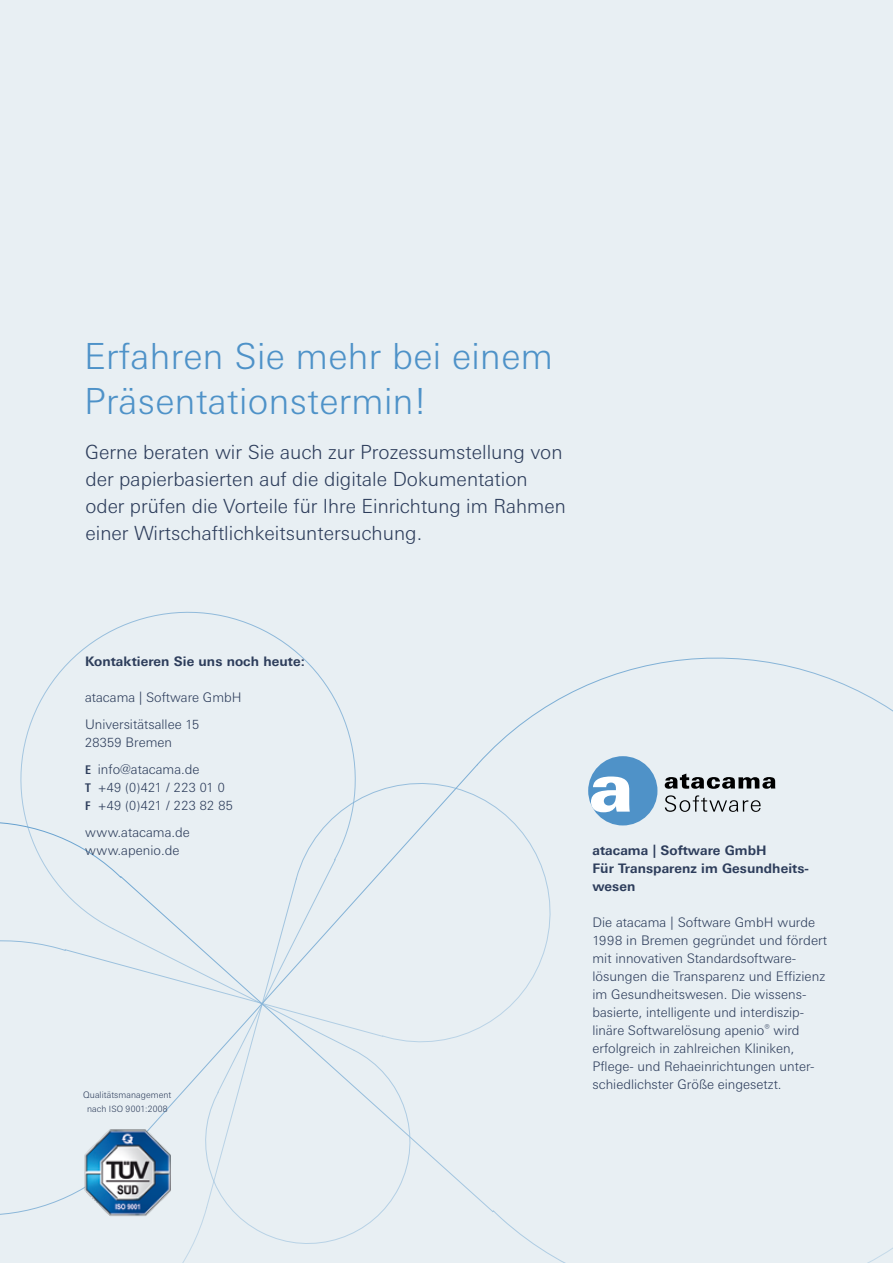
<style>
.page{position:relative;width:893px;height:1263px;background:#e8eff3}
.page>*{position:absolute;margin:0;border:0;box-sizing:border-box;transform-origin:0 0}
.t1{font:300 36px/45px "Linotype Univers Basic";letter-spacing:.01em;color:#4e92c8}
.t2{font:300 19.5px/27px "Linotype Univers Basic";color:#2d3d5b}
.t3{font:300 13.2px/18px "Linotype Univers Basic";color:#2d3d5b}
.t4{font:700 13.2px/18px "Linotype Univers 630";letter-spacing:.005em;color:#2d3d5b}
.t5{font:300 12.6px/18px "Linotype Univers Basic";letter-spacing:.025em;color:#2d3d5b}
.t6{font:300 9px "Linotype Univers Basic";letter-spacing:.005em;color:#2d3d5b}
.t7{font:300 8.7px "Linotype Univers Basic";letter-spacing:.03em;color:#2d3d5b}
.s1{font-size:12.6px}
.s2{font-family:"Linotype Univers 620 Cn";font-weight:700;font-size:12px}
.s3{font-size:13.2px}
.s4{font-size:9px}
</style>
<div class="page">
<svg style="left:379px;top:769px;width:172px;height:273px"></svg>
<svg style="left:0;top:611px;width:379px;height:393px"></svg>
<svg style="left:191px;top:1004px;width:233px;height:245px"></svg>
<img style="left:84px;top:1125px;width:87px;height:91px">
<div style="left:588px;top:756px;width:69px;height:69px;background:#4f92c8;border-radius:50%"></div>
<svg style="left:591px;top:776px;width:39px;height:36px"></svg>
<svg style="left:665px;top:773px;width:110px;height:16px"></svg>
<svg style="left:665px;top:795px;width:96px;height:17px"></svg>
<h1 class="t1" style="left:84px;top:333px;width:470px">Erfahren Sie mehr bei einem<br>Präsentationstermin!</h1>
<h2 class="t2" style="left:85px;top:438px;width:482px">Gerne beraten wir Sie auch zur Prozessumstellung von der papierbasierten auf die digitale Dokumentation oder prüfen die Vorteile für Ihre Einrichtung im Rahmen einer Wirtschaftlichkeitsuntersuchung.</h2>
<p class="t4" style="left:85px;top:652px;width:221px">Kontaktieren Sie uns noch heute:</p>
<p class="t3" style="left:85px;top:684px;width:158px;line-height:27px">atacama | Software GmbH<br>Universitätsallee <span class="s1">15</span></p>
<p class="t3" style="left:85px;top:729px;width:116px;line-height:27px"><span class="s1">28359</span> Bremen<br><span class="s2">E</span> info@atacama.de</p>
<p class="t5" style="left:85px;top:778px;width:149px"><span class="s2">T</span> <span class="s3">+</span>49 (0)421 / 223 01 0<br><span class="s2">F</span> <span class="s3">+</span>49 (0)421 / 223 82 85</p>
<p class="t3" style="left:85px;top:823px;width:106px">www.atacama.de www.apenio.de</p>
<p class="t6" style="left:83px;top:1089px;width:90px">Qualitätsmanagement</p>
<p class="t7" style="left:87px;top:1103px;width:82px"><span class="s4">nach</span> ISO 9001:2008</p>
<p class="t4" style="left:592px;top:841px;width:217px">atacama | Software GmbH<br>Für Transparenz im Gesundheits&shy;wesen</p>
<p class="t3" style="left:592px;top:913px;width:236px">Die atacama | Software GmbH wurde <span class="s1">1998</span> in Bremen gegründet und fördert mit innovativen Standardsoftware&shy;lösungen die Transparenz und Effizienz im Gesundheitswesen. Die wissens&shy;basierte, intelligente und interdiszip&shy;linäre Softwarelösung apenio<sup>®</sup> wird erfolgreich in zahlreichen Kliniken, Pflege- und Rehaeinrichtungen unter&shy;schiedlichster Größe eingesetzt.</p>
</div>
